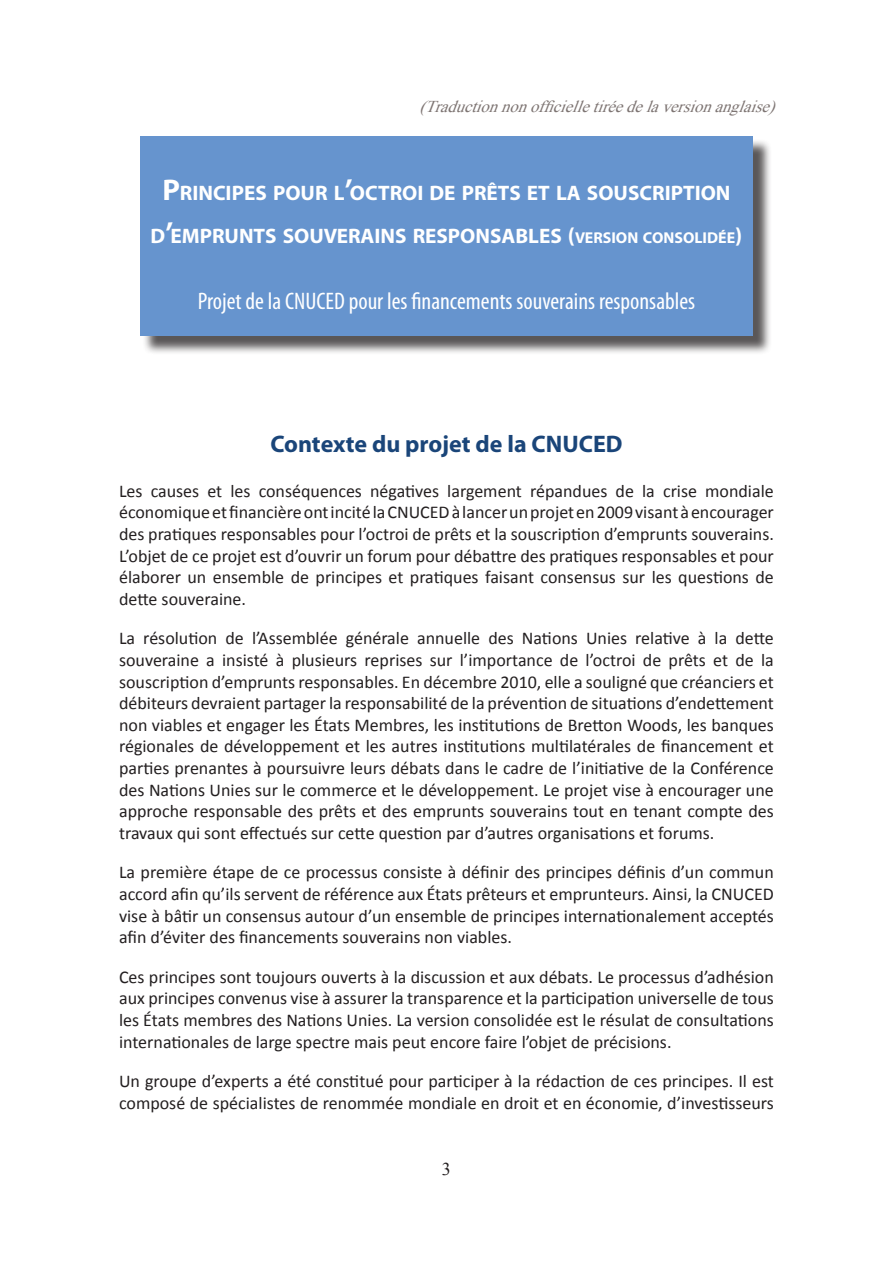
<style>
.page{position:relative;width:893px;height:1263px;background:#fff}
.page>*{position:absolute;margin:0;border:0;box-sizing:border-box;transform-origin:0 0}
.t1{font:condensed 24px "Myriad Pro";color:#fff}
.Title_1__not_numbere{font:700 24px "Myriad Pro";color:#1a4579}
.t2{font:700 21px/43.5px "Myriad Pro";color:#fff;text-align:center}
.Body_Text{font:18px/21.6px "Calibri";color:#231f20;text-align:justify}
.t3{font:18px "Times New Roman";color:#231f20}
.t4{font:italic 16.5px "Times New Roman";color:#7e7573}
.s1{font-size:30px}
.s2{font-size:22.5px}
.s3{font-size:15.75px}
</style>
<div class="page">
<div style="left:142px;top:138px;width:629px;height:217px;background:#231f20;opacity:.75"></div>
<div style="left:140px;top:136px;width:613px;height:200px;background:#6694ce"></div>
<p class="t4" style="left:419px;top:95px;width:364px">(Traductionnonofficielletiréedelaversionanglaise)</p>
<p class="t2" style="left:151px;top:170px;width:593px"><span class="s1">P</span>RINCIPES POUR L<span class="s1">’</span>OCTROI DE PRÊTS ET LA SOUSCRIPTION<br>D<span class="s1">’</span>EMPRUNTS SOUVERAINS RESPONSABLES <span class="s2">(</span><span class="s3">VERSION CONSOLIDÉE</span><span class="s2">)</span></p>
<h1 class="t1" style="left:198px;top:287px;width:499px">Projet de la CNUCED pour les financements souverains responsables</h1>
<p class="Title_1__not_numbere" style="left:270px;top:428px;width:354px">Contexte du projet de la CNUCED</p>
<p class="Body_Text" style="left:119px;top:479px;width:656px">Les causes et les conséquences négatives largement répandues de la crise mondiale économique et financière ont incité la CNUCED à lancer un projet en 2009 visant à encourager des pratiques responsables pour l’octroi de prêts et la souscription d’emprunts souverains.<br>L’objet de ce projet est d’ouvrir un forum pour débattre des pratiques responsables et pour élaborer un ensemble de principes et pratiques faisant consensus sur les questions de dette souveraine.</p>
<p class="Body_Text" style="left:119px;top:627px;width:656px">La résolution de l’Assemblée générale annuelle des Nations Unies relative à la dette souveraine a insisté à plusieurs reprises sur l’importance de l’octroi de prêts et de la souscription d’emprunts responsables. En décembre 2010, elle a souligné que créanciers et débiteurs devraient partager la responsabilité de la prévention de situations d’endettement non viables et engager les États Membres, les institutions de Bretton Woods, les banques régionales de développement et les autres institutions multilatérales de financement et parties prenantes à poursuivre leurs débats dans le cadre de l’initiative de la Conférence des Nations Unies sur le commerce et le développement. Le projet vise à encourager une approche responsable des prêts et des emprunts souverains tout en tenant compte des travaux qui sont effectués sur cette question par d’autres organisations et forums.</p>
<p class="Body_Text" style="left:119px;top:861px;width:656px">La première étape de ce processus consiste à définir des principes définis d’un commun accord afin qu’ils servent de référence aux États prêteurs et emprunteurs. Ainsi, la CNUCED vise à bâtir un consensus autour d’un ensemble de principes internationalement acceptés afin d’éviter des financements souverains non viables.</p>
<p class="Body_Text" style="left:119px;top:965px;width:656px">Ces principes sont toujours ouverts à la discussion et aux débats. Le processus d’adhésion aux principes convenus vise à assurer la transparence et la participation universelle de tous les États membres des Nations Unies. La version consolidée est le résulat de consultations internationales de large spectre mais peut encore faire l’objet de précisions.</p>
<p class="Body_Text" style="left:119px;top:1069px;width:656px">Un groupe d’experts a été constitué pour participer à la rédaction de ces principes. Il est composé de spécialistes de renommée mondiale en droit et en économie, d’investisseurs</p>
<p class="t3" style="left:442px;top:1156px;width:10px">3</p>
</div>
